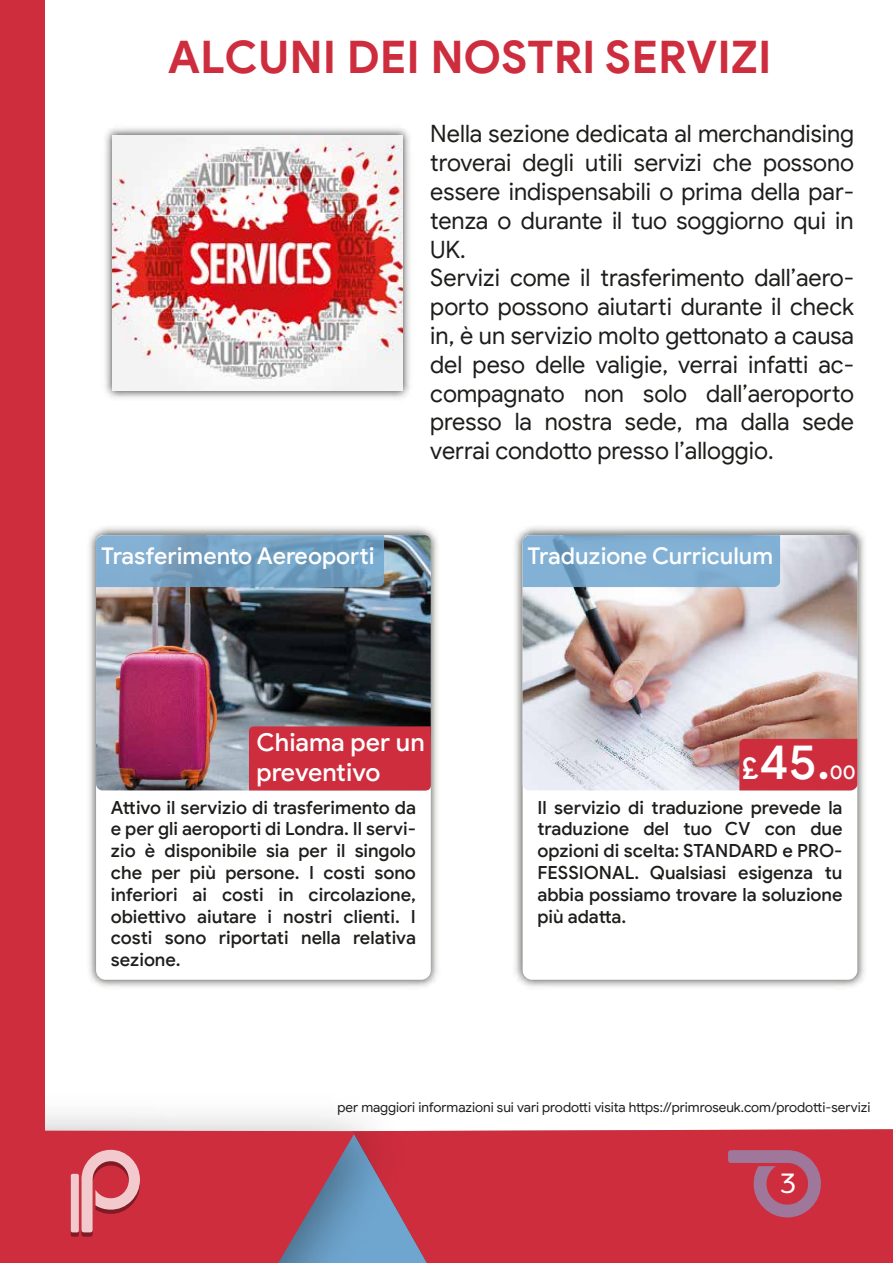
<style>
.page{position:relative;width:893px;height:1263px;background:#fff}
.page>*{position:absolute;margin:0;border:0;box-sizing:border-box;transform-origin:0 0}
.t1{font:500 48.75px "Google Sans";color:#fff}
.t2{font:700 45px "Google Sans";color:#ce2d3e}
.t3{font:30px "Arboria";color:#fff}
.t4{font:500 24.75px/29.7px "Google Sans";letter-spacing:-.005em;color:#fff}
.t5{font:24px/28.8px "Google Sans";color:#1d1d1b}
.t6{font:500 23.1px "Google Sans";color:#fff}
.t7{font:500 19.5px "Google Sans";color:#fff}
.t8{font:500 18.15px/21.8px "Google Sans";letter-spacing:-.005em;color:#1d1d1b;text-align:justify}
.t9{font:13.5px "Google Sans";letter-spacing:-.005em;color:#1d1d1b}
.s1{font-size:31.2px}
</style>
<div class="page">
<img style="left:105px;top:128px;width:305px;height:270px">
<img style="left:113px;top:136px;width:289px;height:255px">
<img style="left:514px;top:526px;width:351px;height:461px">
<div style="left:523px;top:535px;width:334px;height:445px;background:#fff;border-radius:10px"></div>
<img style="left:523px;top:535px;width:334px;height:255px">
<div style="left:739px;top:739px;width:118px;height:51px;background:#ce2d3e"></div>
<svg style="left:523px;top:535px;width:257px;height:52px;background:#80aed2"></svg>
<img style="left:89px;top:526px;width:349px;height:461px">
<div style="left:96px;top:535px;width:335px;height:445px;background:#fff;border-radius:10px"></div>
<img style="left:96px;top:535px;width:335px;height:255px">
<div style="left:249px;top:726px;width:182px;height:64px;background:#ce2d3e"></div>
<svg style="left:96px;top:535px;width:288px;height:52px;background:#76a3c5"></svg>
<div style="left:431px;top:1129px;width:462px;height:134px;background:#ce2d3e"></div>
<img style="left:45px;top:1115px;width:386px;height:148px">
<svg style="left:45px;top:1130px;width:311px;height:133px;background:#be3c50"></svg>
<div style="left:0;top:0;width:45px;height:1263px;background:#ce2d3e"></div>
<svg style="left:81px;top:1150px;width:59px;height:87px;background:#d56a75"></svg>
<svg style="left:71px;top:1178px;width:8px;height:59px"></svg>
<div style="left:71px;top:1174px;width:8px;height:58px;background:#f2cace;border-radius:2px"></div>
<svg style="left:728px;top:1150px;width:93px;height:67px;background:#b94c65"></svg>
<h2 class="t2" style="left:168px;top:30px;width:605px">ALCUNI DEI NOSTRI SERVIZI</h2>
<p class="t6" style="left:101px;top:541px;width:275px">Trasferimento Aereoporti</p>
<p class="t5" style="left:430px;top:119px;width:425px">Nella sezione dedicata al merchandising troverai degli utili servizi che possono essere indispensabili o prima della par&shy;tenza o durante il tuo soggiorno qui in UK.<br>Servizi come il trasferimento dall’aero&shy;porto possono aiutarti durante il check in, è un servizio molto gettonato a causa del peso delle valigie, verrai infatti ac&shy;compagnato non solo dall’aeroporto presso la nostra sede, ma dalla sede verrai condotto presso l’alloggio.</p>
<p class="t6" style="left:528px;top:541px;width:247px">Traduzione Curriculum</p>
<h3 class="t4" style="left:257px;top:728px;width:170px">Chiama per un preventivo</h3>
<p class="t8" style="left:111px;top:796px;width:307px">Attivo il servizio di trasferimento da e per gli aeroporti di Londra. Il servi&shy;zio è disponibile sia per il singolo che per più persone. I costi sono inferiori ai costi in circolazione, obiettivo aiutare i nostri clienti. I costi sono riportati nella relativa sezione.</p>
<h1 class="t1" style="left:742px;top:732px;width:89px"><span class="s1">£</span>45.</h1>
<p class="t7" style="left:830px;top:760px;width:27px">00</p>
<p class="t8" style="left:537px;top:796px;width:307px">Il servizio di traduzione prevede la traduzione del tuo CV con due opzioni di scelta: STANDARD e PRO-FESSIONAL. Qualsiasi esigenza tu abbia possiamo trovare la soluzione più adatta.</p>
<p class="t9" style="left:338px;top:1099px;width:534px">per maggiori informazioni sui vari prodotti visita https://primroseuk.com/prodotti-servizi</p>
<h3 class="t3" style="left:779px;top:1163px;width:19px">3</h3>
</div>
